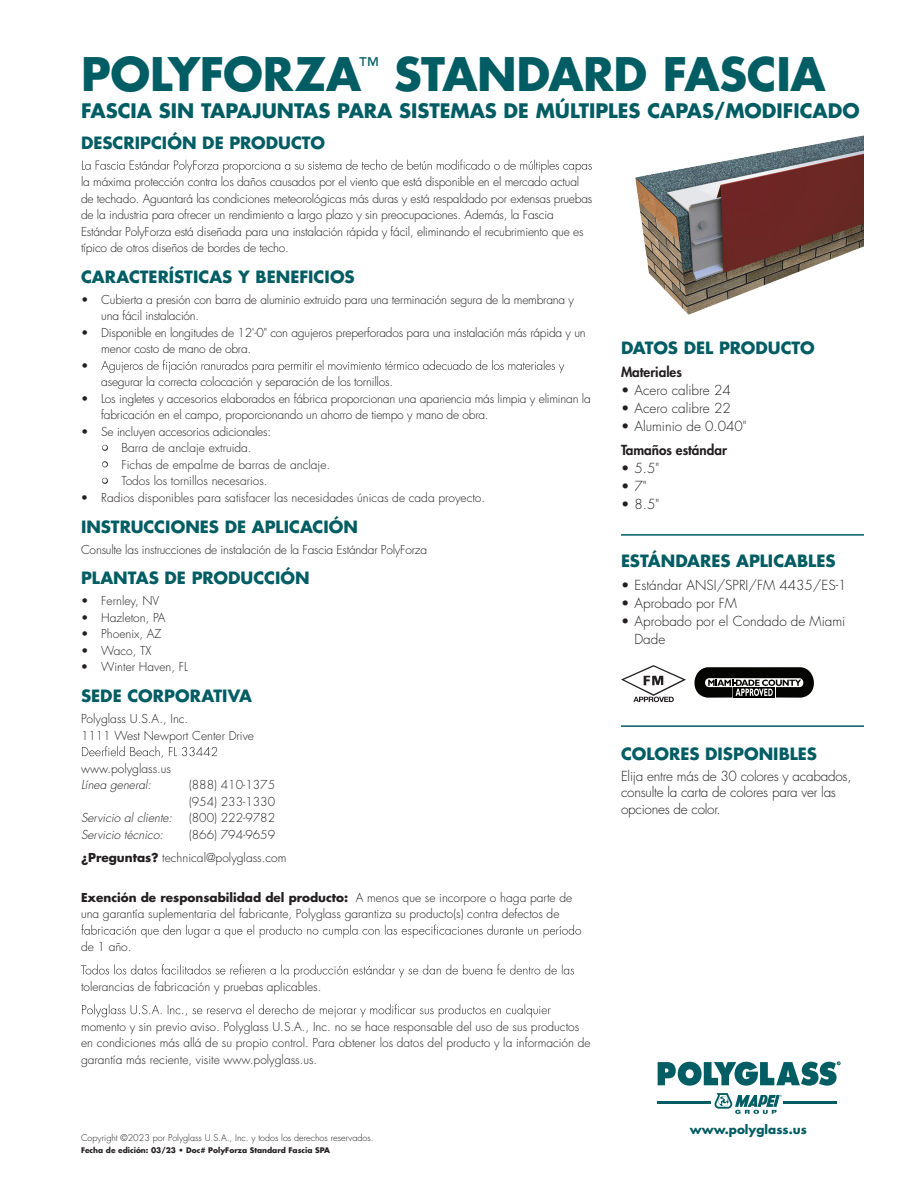
<style>
.page{position:relative;width:918px;height:1188px;background:#fff}
.page>*{position:absolute;margin:0;border:0;box-sizing:border-box;transform-origin:0 0}
.t1{font:700 45px "Futura Std";letter-spacing:-.01em;color:#005d63}
.t2{font:700 19.5px "Futura Std";color:#005d63}
.t3{font:700 16.5px "Futura Std";color:#005d63}
.t4{font:300 13.5px/16.5px "Futura Std";color:#231f20}
.t5{font:800 13.5px "Futura Std";color:#231f20}
.t6{font:300 12px/16.5px "Futura Std";letter-spacing:-.015em;color:#231f20}
.t7{font:italic 300 12px "Futura Std";color:#231f20}
.t8{font:700 12px "Futura Std";color:#005d63}
.t9{font:300 9px "Futura Std";color:#231f20}
.t10{font:700 7.5px "Futura Std";color:#231f20}
.s1{color:#fff}
.s2{font-weight:700}
</style>
<div class="page">
<svg style="left:82px;top:160px;width:510px;height:13px"></svg>
<svg style="left:101px;top:360px;width:463px;height:13px"></svg>
<svg style="left:102px;top:445px;width:6px;height:6px"></svg>
<svg style="left:102px;top:461px;width:6px;height:6px"></svg>
<svg style="left:102px;top:478px;width:6px;height:6px"></svg>
<svg style="left:82px;top:746px;width:135px;height:12px"></svg>
<svg style="left:81px;top:925px;width:500px;height:13px"></svg>
<svg style="left:81px;top:964px;width:493px;height:14px"></svg>
<svg style="left:82px;top:1004px;width:469px;height:13px"></svg>
<hr style="left:621px;top:534px;width:243px;height:2px;background:#005d63">
<svg style="left:621px;top:665px;width:65px;height:37px"></svg>
<svg style="left:694px;top:667px;width:120px;height:31px;background:#444544"></svg>
<hr style="left:621px;top:725px;width:243px;height:2px;background:#005d63">
<img style="left:635px;top:135px;width:229px;height:180px">
<svg style="left:658px;top:1062px;width:182px;height:24px"></svg>
<hr style="left:658px;top:1101px;width:53px;height:3px;background:#005d63">
<hr style="left:783px;top:1101px;width:54px;height:3px;background:#005d63">
<svg style="left:715px;top:1093px;width:67px;height:21px"></svg>
<h1 class="t1" style="left:81px;top:44px;width:746px">POLYFORZA<sup>™</sup> STANDARD FASCIA</h1>
<h2 class="t2" style="left:81px;top:98px;width:780px">FASCIA SIN TAPAJUNTAS PARA SISTEMAS DE MÚLTIPLES CAPAS/MODIFICADO</h2>
<h3 class="t3" style="left:81px;top:131px;width:246px">DESCRIPCIÓN DE PRODUCTO</h3>
<p class="t6" style="left:81px;top:174px;width:513px">la máxima protección contra los daños causados por el viento que está disponible en el mercado actual de techado. Aguantará las condiciones meteorológicas más duras y está respaldado por extensas pruebas de la industria para ofrecer un rendimiento a largo plazo y sin preocupaciones. Además, la Fascia Estándar PolyForza está diseñada para una instalación rápida y fácil, eliminando el recubrimiento que es típico de otros diseños de bordes de techo.</p>
<h3 class="t3" style="left:81px;top:266px;width:275px">CARACTERÍSTICAS Y BENEFICIOS</h3>
<p class="t6" style="left:101px;top:292px;width:474px;text-indent:-20px">• Cubierta a presión con barra de aluminio extruido para una terminación segura de la membrana y una fácil instalación.</p>
<p class="t6" style="left:81px;top:325px;width:506px">• Disponible en longitudes de 12'-0" con agujeros preperforados para una instalación más rápida y un</p>
<p class="t6" style="left:101px;top:341px;width:152px">menor costo de mano de obra.</p>
<p class="t6" style="left:81px;top:358px;width:9px">•</p>
<p class="t6" style="left:101px;top:374px;width:293px">asegurar la correcta colocación y separación de los tornillos.</p>
<p class="t6" style="left:101px;top:391px;width:491px;text-indent:-20px">• Los ingletes y accesorios elaborados en fábrica proporcionan una apariencia más limpia y eliminan la fabricación en el campo, proporcionando un ahorro de tiempo y mano de obra.</p>
<p class="t6" style="left:81px;top:424px;width:192px">• Se incluyen accesorios adicionales:</p>
<p class="t6" style="left:101px;top:440px;width:152px"><span class="s1">•</span> Barra de anclaje extruida.</p>
<p class="t6" style="left:101px;top:457px;width:230px"><span class="s1">•</span> Fichas de empalme de barras de anclaje.</p>
<p class="t6" style="left:101px;top:473px;width:168px"><span class="s1">•</span> Todos los tornillos necesarios.</p>
<p class="t6" style="left:81px;top:490px;width:406px">• Radios disponibles para satisfacer las necesidades únicas de cada proyecto.</p>
<h3 class="t3" style="left:81px;top:515px;width:278px">INSTRUCCIONES DE APLICACIÓN</h3>
<p class="t6" style="left:81px;top:541px;width:348px">Consulte las instrucciones de instalación de la Fascia Estándar PolyForza</p>
<h3 class="t3" style="left:81px;top:567px;width:230px">PLANTAS DE PRODUCCIÓN</h3>
<p class="t6" style="left:81px;top:593px;width:80px">• Fernley, NV</p>
<p class="t6" style="left:81px;top:610px;width:86px">• Hazleton, PA</p>
<p class="t6" style="left:81px;top:626px;width:82px">• Phoenix, AZ</p>
<p class="t6" style="left:81px;top:643px;width:72px">• Waco, TX</p>
<p class="t6" style="left:81px;top:659px;width:109px">• Winter Haven, FL</p>
<h3 class="t3" style="left:81px;top:685px;width:172px">SEDE CORPORATIVA</h3>
<p class="t6" style="left:81px;top:711px;width:175px">Polyglass U.S.A., Inc.<br>1111 West Newport Center Drive</p>
<p class="t6" style="left:81px;top:760px;width:92px">www.polyglass.us</p>
<p class="t7" style="left:81px;top:777px;width:72px">Línea general:</p>
<p class="t6" style="left:189px;top:777px;width:88px">(888) 410-1375 (954) 233-1330</p>
<p class="t7" style="left:81px;top:810px;width:93px">Servicio al cliente:</p>
<p class="t6" style="left:189px;top:810px;width:88px">(800) 222-9782</p>
<p class="t7" style="left:81px;top:827px;width:84px">Servicio técnico:</p>
<h3 class="t3" style="left:621px;top:337px;width:195px">DATOS DEL PRODUCTO</h3>
<p class="t5" style="left:621px;top:363px;width:62px">Materiales</p>
<p class="t4" style="left:621px;top:382px;width:111px">• Acero calibre 24</p>
<p class="t4" style="left:621px;top:400px;width:111px">• Acero calibre 22</p>
<p class="t4" style="left:621px;top:418px;width:127px">• Aluminio de 0.040"</p>
<p class="t5" style="left:621px;top:442px;width:108px">Tamaños estándar</p>
<p class="t4" style="left:621px;top:461px;width:40px">• 5.5"</p>
<p class="t4" style="left:621px;top:479px;width:27px">• 7"</p>
<p class="t4" style="left:621px;top:497px;width:40px">• 8.5"</p>
<h3 class="t3" style="left:621px;top:550px;width:216px">ESTÁNDARES APLICABLES</h3>
<p class="t4" style="left:621px;top:577px;width:227px">• Estándar ANSI/SPRI/FM 4435/ES-1</p>
<p class="t4" style="left:621px;top:595px;width:118px">• Aprobado por FM</p>
<p class="t4" style="left:634px;top:612px;width:212px;line-height:18px;text-indent:-14px">• Aprobado por el Condado de Miami<br>Dade</p>
<h3 class="t3" style="left:621px;top:743px;width:198px">COLORES DISPONIBLES</h3>
<p class="t4" style="left:621px;top:768px;width:232px">Elija entre más de 30 colores y acabados, consulte la carta de colores para ver las opciones de color.</p>
<p class="t6" style="left:81px;top:823px;width:207px;line-height:23.2px;text-indent:108px">(866) 794-9659 <span class="s2">¿Preguntas?</span> technical@polyglass.com</p>
<p class="t6" style="left:81px;top:889px;width:493px"><span class="s2">Exención de responsabilidad del producto:</span> A menos que se incorpore o haga parte de una garantía suplementaria del fabricante, Polyglass garantiza su producto(s) contra defectos de</p>
<p class="t6" style="left:81px;top:939px;width:52px">de 1 año.</p>
<p class="t6" style="left:81px;top:979px;width:242px">tolerancias de fabricación y pruebas aplicables.</p>
<p class="t6" style="left:81px;top:1018px;width:511px">momento y sin previo aviso. Polyglass U.S.A., Inc. no se hace responsable del uso de sus productos en condiciones más allá de su propio control. Para obtener los datos del producto y la información de garantía más reciente, visite www.polyglass.us.</p>
<p class="t9" style="left:81px;top:1133px;width:294px">Copyright ©2023 por Polyglass U.S.A., Inc. y todos los derechos reservados.</p>
<p class="t10" style="left:81px;top:1146px;width:250px">Fecha de edición: 03/23 • Doc# PolyForza Standard Fascia SPA</p>
<p class="t8" style="left:690px;top:1121px;width:118px">www.polyglass.us</p>
</div>
